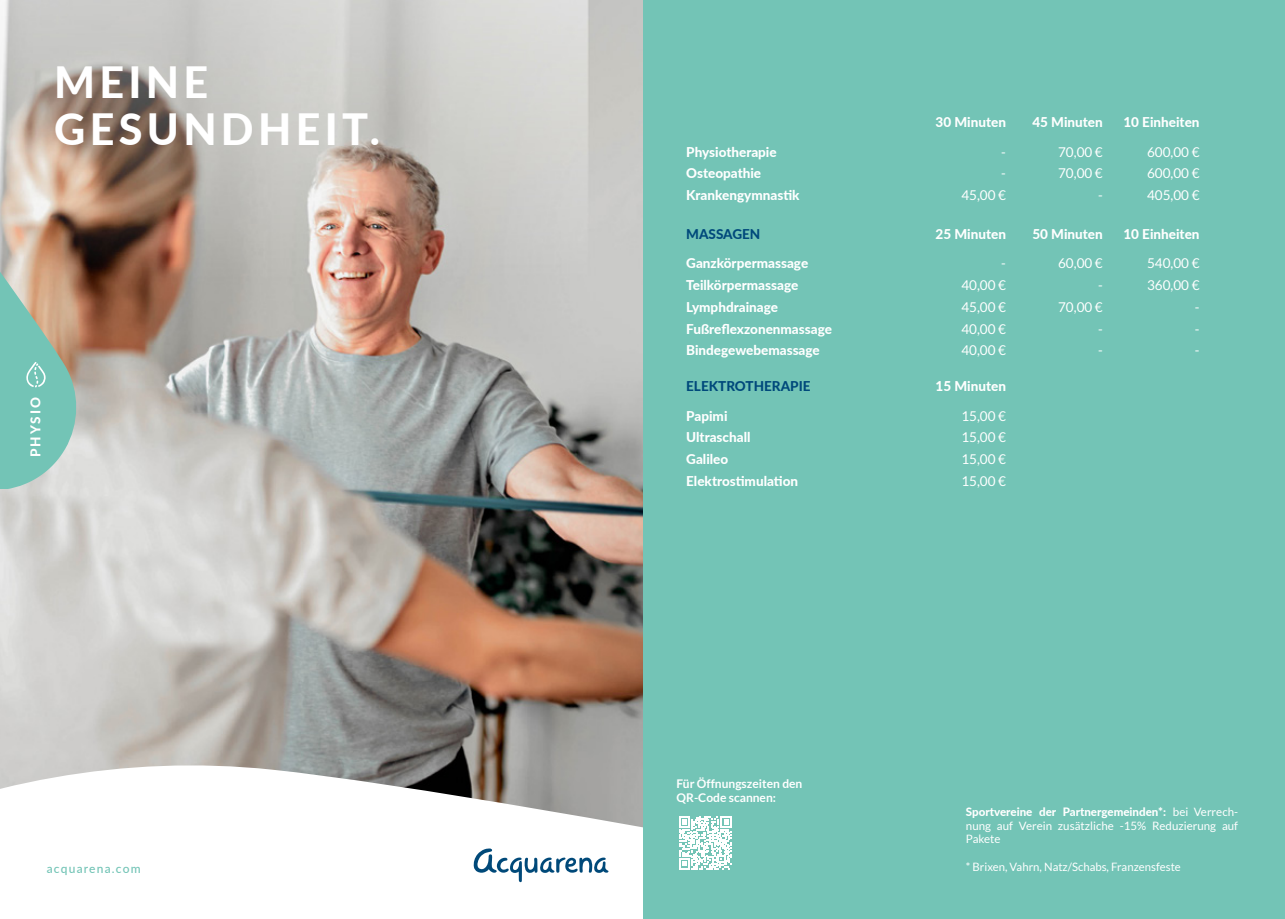
<style>
.page{position:relative;width:1285px;height:919px;background:#fff}
.page>*{position:absolute;margin:0;border:0;box-sizing:border-box;transform-origin:0 0}
.t1{font:800 43.05px/46.3px "Lato";letter-spacing:.1em;color:#fff}
.t2{font:800 13.5px "Lato";color:#fff}
.t3{font:13.5px "Lato";color:#fff}
.t4{font:800 13.5px "Lato";color:#00497b}
.t5{font:700 12px/14.4px "Lato";color:#fff}
.t6{font:500 12px "Lato";letter-spacing:.1em;color:#73c4b6}
.t7{font:11.55px/13.5px "Lato";color:#fff;text-align:justify}
.s1{font-weight:800}
</style>
<div class="page">
<div style="left:642px;top:0;width:642px;height:918px;background:#73c4b6"></div>
<img style="left:0;top:0;width:642px;height:738px">
<svg style="left:0;top:738px;width:642px;height:145px"></svg>
<svg style="left:473px;top:848px;width:135px;height:34px"></svg>
<svg style="left:0;top:267px;width:80px;height:221px;background:#95bead"></svg>
<svg style="left:679px;top:816px;width:52px;height:53px"></svg>
<h1 class="t1" style="left:54px;top:58px;width:327px">MEINE<br>GESUNDHEIT.</h1>
<p class="t2" style="left:26px;top:457px;width:61px;rotate:-90deg">PHYSIO</p>
<p class="t6" style="left:47px;top:859px;width:95px">acquarena.com</p>
<p class="t2" style="left:935px;top:112px;width:72px">30 Minuten</p>
<p class="t2" style="left:1032px;top:112px;width:72px">45 Minuten</p>
<p class="t2" style="left:1123px;top:112px;width:78px">10 Einheiten</p>
<p class="t2" style="left:686px;top:142px;width:92px">Physiotherapie</p>
<p class="t3" style="left:1001px;top:144px;width:6px">-</p>
<p class="t3" style="left:1057px;top:144px;width:46px">70,00 €</p>
<p class="t3" style="left:1146px;top:144px;width:54px">600,00 €</p>
<p class="t2" style="left:686px;top:163px;width:76px">Osteopathie</p>
<p class="t3" style="left:1001px;top:166px;width:6px">-</p>
<p class="t3" style="left:1057px;top:166px;width:46px">70,00 €</p>
<p class="t3" style="left:1146px;top:166px;width:54px">600,00 €</p>
<p class="t2" style="left:686px;top:185px;width:115px">Krankengymnastik</p>
<p class="t3" style="left:961px;top:188px;width:46px">45,00 €</p>
<p class="t3" style="left:1097px;top:188px;width:6px">-</p>
<p class="t3" style="left:1146px;top:188px;width:54px">405,00 €</p>
<p class="t4" style="left:686px;top:224px;width:76px">MASSAGEN</p>
<p class="t2" style="left:935px;top:224px;width:72px">25 Minuten</p>
<p class="t2" style="left:1032px;top:224px;width:72px">50 Minuten</p>
<p class="t2" style="left:1123px;top:224px;width:78px">10 Einheiten</p>
<p class="t2" style="left:686px;top:253px;width:123px">Ganzkörpermassage</p>
<p class="t3" style="left:1001px;top:256px;width:6px">-</p>
<p class="t3" style="left:1057px;top:256px;width:46px">60,00 €</p>
<p class="t3" style="left:1146px;top:256px;width:54px">540,00 €</p>
<p class="t2" style="left:686px;top:275px;width:114px">Teilkörpermassage</p>
<p class="t3" style="left:961px;top:278px;width:46px">40,00 €</p>
<p class="t3" style="left:1097px;top:278px;width:6px">-</p>
<p class="t3" style="left:1146px;top:278px;width:54px">360,00 €</p>
<p class="t2" style="left:686px;top:297px;width:93px">Lymphdrainage</p>
<p class="t3" style="left:961px;top:299px;width:46px">45,00 €</p>
<p class="t3" style="left:1057px;top:299px;width:46px">70,00 €</p>
<p class="t3" style="left:1194px;top:299px;width:6px">-</p>
<p class="t2" style="left:686px;top:318px;width:147px">Fußreflexzonenmassage</p>
<p class="t3" style="left:961px;top:321px;width:46px">40,00 €</p>
<p class="t3" style="left:1097px;top:321px;width:6px">-</p>
<p class="t3" style="left:1194px;top:321px;width:6px">-</p>
<p class="t2" style="left:686px;top:340px;width:135px">Bindegewebemassage</p>
<p class="t3" style="left:961px;top:343px;width:46px">40,00 €</p>
<p class="t3" style="left:1097px;top:343px;width:6px">-</p>
<p class="t3" style="left:1194px;top:343px;width:6px">-</p>
<p class="t4" style="left:686px;top:376px;width:126px">ELEKTROTHERAPIE</p>
<p class="t2" style="left:935px;top:376px;width:72px">15 Minuten</p>
<p class="t2" style="left:686px;top:405px;width:43px">Papimi</p>
<p class="t3" style="left:961px;top:408px;width:46px">15,00 €</p>
<p class="t2" style="left:686px;top:427px;width:66px">Ultraschall</p>
<p class="t3" style="left:961px;top:430px;width:46px">15,00 €</p>
<p class="t2" style="left:686px;top:449px;width:44px">Galileo</p>
<p class="t3" style="left:961px;top:451px;width:46px">15,00 €</p>
<p class="t2" style="left:686px;top:470px;width:113px">Elektrostimulation</p>
<p class="t3" style="left:961px;top:473px;width:46px">15,00 €</p>
<p class="t5" style="left:676px;top:775px;width:127px">Für Öffnungszeiten den<br>QR-Code scannen:</p>
<p class="t7" style="left:965px;top:805px;width:274px"><span class="s1">Sportvereine der Partnergemeinden*:</span> bei Verrech&shy;nung auf Verein zusätzliche -15% Reduzierung auf Pakete</p>
<p class="t7" style="left:965px;top:859px;width:216px">* Brixen, Vahrn, Natz/Schabs, Franzensfeste</p>
</div>
